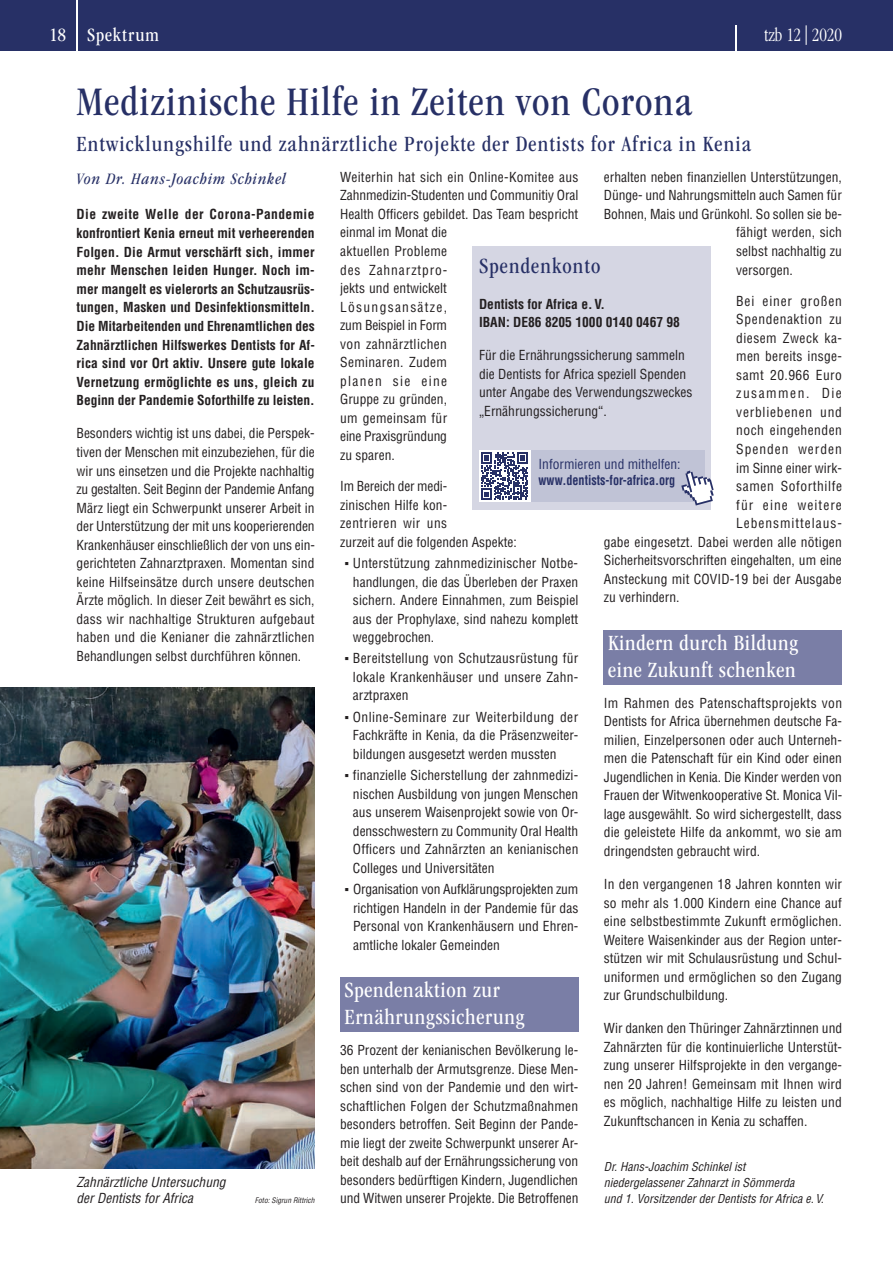
<style>
.page{position:relative;width:893px;height:1263px;background:#fff}
.page>*{position:absolute;margin:0;border:0;box-sizing:border-box;transform-origin:0 0}
.t1{font:condensed 42px "ITC Garamond Std";letter-spacing:.03em;color:#273066}
.t2{font:condensed 22.5px "ITC Garamond Std";letter-spacing:.05em;color:#273066}
.t3{font:condensed 22.5px/27px "ITC Garamond Std";letter-spacing:.03em;color:#fff}
.t4{font:condensed 19.5px "ITC Garamond Std";letter-spacing:.055em;color:#fff}
.t5{font:300 condensed 19.5px "ITC Garamond Std";letter-spacing:-.005em;color:#fff}
.t6{font:italic condensed 16.5px "ITC Garamond Std";letter-spacing:.06em;color:#273066}
.t7{font:condensed 13.5px/18.5px "Helvetica LT Std";color:#231f20;text-align:justify}
.t8{font:700 condensed 13.5px/18.6px "Helvetica LT Std";color:#231f20;text-align:justify}
.t9{font:italic condensed 13.5px/16.5px "Helvetica LT Std";color:#231f20}
.t10{font:condensed 13.5px "Helvetica LT Std";letter-spacing:.045em;color:#231f20}
.t11{font:condensed 13.5px "Helvetica LT Std";letter-spacing:.035em;color:#231f20}
.t12{font:condensed 13.5px "Helvetica LT Std";letter-spacing:.075em;color:#231f20}
.t13{font:700 condensed 13.5px "Helvetica LT Std";color:#273066;scale:.9 1}
.t14{font:condensed 13.5px "Helvetica LT Std";color:#273066}
.t15{font:condensed 13.5px "Helvetica LT Std";letter-spacing:.02em;color:#231f20}
.t16{font:condensed 13.5px "Helvetica LT Std";letter-spacing:.07em;color:#231f20}
.t17{font:condensed 13.5px "Helvetica LT Std";letter-spacing:.055em;color:#231f20}
.t18{font:condensed 13.5px "Helvetica LT Std";letter-spacing:.06em;color:#231f20}
.t19{font:condensed 13.5px "Helvetica LT Std";letter-spacing:.11em;color:#231f20}
.t20{font:italic condensed 12px/16.2px "Helvetica LT Std";color:#231f20}
.t21{font:italic condensed 7.5px "Helvetica LT Std";color:#231f20}
.s1{font-family:"Arial";font-stretch:normal}
</style>
<div class="page">
<div style="left:0;top:0;width:893px;height:51px;background:#273066"></div>
<div style="left:340px;top:977px;width:238px;height:28px;background:#7a7ea6"></div>
<div style="left:340px;top:1004px;width:238px;height:28px;background:#7a7ea6"></div>
<div style="left:604px;top:630px;width:238px;height:28px;background:#7a7ea6"></div>
<div style="left:604px;top:657px;width:238px;height:28px;background:#7a7ea6"></div>
<img style="left:0;top:688px;width:315px;height:481px">
<div style="left:473px;top:247px;width:238px;height:263px;background:#d5d6e3"></div>
<div style="left:530px;top:451px;width:174px;height:51px;background:#c0c3d6"></div>
<svg style="left:681px;top:470px;width:33px;height:35px"></svg>
<div style="left:479px;top:451px;width:51px;height:51px;background:#fff"></div>
<svg style="left:481px;top:452px;width:47px;height:48px"></svg>
<svg style="left:735px;top:26px;width:1px;height:25px"></svg>
<hr style="left:76px;top:0;width:1px;height:55px;background:#fff">
<h3 class="t4" style="left:50px;top:24px;width:18px">18</h3>
<h3 class="t5" style="left:764px;top:24px;width:79px">tzb 12 | 2020</h3>
<h3 class="t4" style="left:87px;top:24px;width:73px">Spektrum</h3>
<h1 class="t1" style="left:77px;top:78px;width:617px">Medizinische Hilfe in Zeiten von Corona</h1>
<h2 class="t2" style="left:77px;top:131px;width:676px">Entwicklungshilfe und zahnärztliche Projekte der Dentists for Africa in Kenia</h2>
<p class="t6" style="left:77px;top:170px;width:211px">Von Dr. Hans-Joachim Schinkel</p>
<p class="t8" style="left:77px;top:205px;width:240px">Die zweite Welle der Corona-Pandemie konfrontiert Kenia erneut mit verheerenden Folgen. Die Armut verschärft sich, immer mehr Menschen leiden Hunger. Noch im&shy;mer mangelt es vielerorts an Schutzausrüs&shy;tungen, Masken und Desinfektionsmitteln.<br>Die Mitarbeitenden und Ehrenamtlichen des Zahnärztlichen Hilfswerkes Dentists for Af&shy;rica sind vor Ort aktiv. Unsere gute lokale Vernetzung ermöglichte es uns, gleich zu Beginn der Pandemie Soforthilfe zu leisten.</p>
<p class="t7" style="left:77px;top:424px;width:240px">Besonders wichtig ist uns dabei, die Perspek&shy;tiven der Menschen mit einzubeziehen, für die wir uns einsetzen und die Projekte nachhaltig zu gestalten. Seit Beginn der Pandemie Anfang März liegt ein Schwerpunkt unserer Arbeit in der Unterstützung der mit uns kooperierenden Krankenhäuser einschließlich der von uns ein&shy;gerichteten Zahnarztpraxen. Momentan sind keine Hilfseinsätze durch unsere deutschen Ärzte möglich. In dieser Zeit bewährt es sich, dass wir nachhaltige Strukturen aufgebaut haben und die Kenianer die zahnärztlichen Behandlungen selbst durchführen können.</p>
<p class="t9" style="left:77px;top:1174px;width:151px">Zahnärztliche Untersuchung der Dentists for Africa</p>
<p class="t21" style="left:255px;top:1196px;width:61px">Foto: Sigrun Rittrich</p>
<p class="t7" style="left:340px;top:168px;width:240px;text-align:left">Weiterhin hat sich ein Online-Komitee aus<br>Zahnmedizin-Studenten und Communitiy Oral<br>Health Officers gebildet. Das Team bespricht einmal im Monat die<br>aktuellen Probleme<br>des Zahnarztpro-<br>jekts und entwickelt<br>Lösungsansätze,<br>zum Beispiel in Form<br>von zahnärztlichen<br>Seminaren. Zudem<br>planen sie eine<br>Gruppe zu gründen,<br>um gemeinsam für<br>eine Praxisgründung<br>zu sparen.</p>
<p class="t7" style="left:340px;top:477px;width:178px;text-align:left">Im Bereich der medi-<br>zinischen Hilfe kon-<br>zentrieren wir uns<br>zurzeit auf die folgenden Aspekte:</p>
<p class="t7" style="left:353px;top:554px;width:227px;text-indent:-9px"><span class="s1">▪</span> Unterstützung zahnmedizinischer Notbe&shy;handlungen, die das Überleben der Praxen sichern. Andere Einnahmen, zum Beispiel aus der Prophylaxe, sind nahezu komplett weggebrochen.</p>
<p class="t7" style="left:353px;top:649px;width:227px;text-indent:-9px"><span class="s1">▪</span> Bereitstellung von Schutzausrüstung für lokale Krankenhäuser und unsere Zahn&shy;arztpraxen</p>
<p class="t7" style="left:353px;top:707px;width:227px;text-indent:-9px"><span class="s1">▪</span> Online-Seminare zur Weiterbildung der Fachkräfte in Kenia, da die Präsenzweiter&shy;bildungen ausgesetzt werden mussten</p>
<p class="t7" style="left:353px;top:766px;width:227px;text-indent:-9px"><span class="s1">▪</span> finanzielle Sicherstellung der zahnmedizi&shy;nischen Ausbildung von jungen Menschen aus unserem Waisenprojekt sowie von Or&shy;densschwestern zu Community Oral Health Officers und Zahnärzten an kenianischen Colleges und Universitäten</p>
<p class="t7" style="left:353px;top:880px;width:227px;text-indent:-9px"><span class="s1">▪</span> Organisation von Aufklärungsprojekten zum richtigen Handeln in der Pandemie für das Personal von Krankenhäusern und Ehren&shy;amtliche lokaler Gemeinden</p>
<h2 class="t3" style="left:344px;top:976px;width:182px">Spendenaktion zur<br>Ernährungssicherung</h2>
<p class="t7" style="left:340px;top:1041px;width:240px">36 Prozent der kenianischen Bevölkerung le&shy;ben unterhalb der Armutsgrenze. Diese Men&shy;schen sind von der Pandemie und den wirt&shy;schaftlichen Folgen der Schutzmaßnahmen besonders betroffen. Seit Beginn der Pande&shy;mie liegt der zweite Schwerpunkt unserer Ar&shy;beit deshalb auf der Ernährungssicherung von besonders bedürftigen Kindern, Jugendlichen und Witwen unserer Projekte. Die Betroffenen</p>
<p class="t7" style="left:604px;top:168px;width:240px">erhalten neben finanziellen Unterstützungen,</p>
<p class="t7" style="left:604px;top:186px;width:239px">Dünge- und Nahrungsmitteln auch Samen für</p>
<p class="t7" style="left:604px;top:205px;width:240px">Bohnen, Mais und Grünkohl. So sollen sie be-</p>
<p class="t7" style="left:736px;top:223px;width:107px">fähigt werden, sich</p>
<p class="t7" style="left:736px;top:242px;width:107px">selbst nachhaltig zu</p>
<p class="t7" style="left:736px;top:260px;width:58px">versorgen.</p>
<p class="t18" style="left:736px;top:292px;width:107px">Bei einer großen</p>
<p class="t10" style="left:736px;top:311px;width:107px">Spendenaktion zu</p>
<p class="t11" style="left:736px;top:329px;width:107px">diesem Zweck ka-</p>
<p class="t15" style="left:736px;top:348px;width:107px">men bereits insge-</p>
<p class="t7" style="left:736px;top:366px;width:107px">samt 20.966 Euro</p>
<p class="t19" style="left:736px;top:385px;width:107px">zusammen. Die</p>
<p class="t17" style="left:736px;top:404px;width:107px">verbliebenen und</p>
<p class="t11" style="left:736px;top:422px;width:107px">noch eingehenden</p>
<p class="t12" style="left:736px;top:441px;width:107px">Spenden werden</p>
<p class="t7" style="left:736px;top:458px;width:107px">im Sinne einer wirk-</p>
<p class="t10" style="left:736px;top:478px;width:107px">samen Soforthilfe</p>
<p class="t12" style="left:736px;top:496px;width:107px">für eine weitere</p>
<p class="t16" style="left:736px;top:515px;width:107px">Lebensmittelaus-</p>
<p class="t7" style="left:604px;top:532px;width:240px">gabe eingesetzt. Dabei werden alle nötigen</p>
<p class="t7" style="left:604px;top:551px;width:240px">Sicherheitsvorschriften eingehalten, um eine</p>
<p class="t7" style="left:604px;top:569px;width:239px">Ansteckung mit COVID-19 bei der Ausgabe</p>
<p class="t7" style="left:604px;top:588px;width:77px">zu verhindern.</p>
<h2 class="t3" style="left:608px;top:629px;width:192px">Kindern durch Bildung eine Zukunft schenken</h2>
<p class="t7" style="left:604px;top:693px;width:240px">Im Rahmen des Patenschaftsprojekts von Dentists for Africa übernehmen deutsche Fa&shy;milien, Einzelpersonen oder auch Unterneh&shy;men die Patenschaft für ein Kind oder einen Jugendlichen in Kenia. Die Kinder werden von Frauen der Witwenkooperative St. Monica Vil&shy;lage ausgewählt. So wird sichergestellt, dass die geleistete Hilfe da ankommt, wo sie am dringendsten gebraucht wird.</p>
<p class="t7" style="left:604px;top:875px;width:240px">In den vergangenen 18 Jahren konnten wir so mehr als 1.000 Kindern eine Chance auf eine selbstbestimmte Zukunft ermöglichen.<br>Weitere Waisenkinder aus der Region unter&shy;stützen wir mit Schulausrüstung und Schul&shy;uniformen und ermöglichen so den Zugang zur Grundschulbildung.</p>
<p class="t7" style="left:604px;top:1019px;width:240px">Wir danken den Thüringer Zahnärztinnen und Zahnärzten für die kontinuierliche Unterstüt&shy;zung unserer Hilfsprojekte in den vergange&shy;nen 20 Jahren! Gemeinsam mit Ihnen wird es möglich, nachhaltige Hilfe zu leisten und Zukunftschancen in Kenia zu schaffen.</p>
<p class="t20" style="left:604px;top:1159px;width:222px">Dr. Hans-Joachim Schinkel ist niedergelassener Zahnarzt in Sömmerda<br>und 1. Vorsitzender der Dentists for Africa e. V.</p>
<h2 class="t2" style="left:479px;top:253px;width:123px">Spendenkonto</h2>
<p class="t8" style="left:479px;top:294px;width:203px">Dentists for Africa e. V.<br>IBAN: DE86 8205 1000 0140 0467 98</p>
<p class="t7" style="left:479px;top:346px;width:215px;text-align:left">Für die Ernährungssicherung sammeln die Dentists for Africa speziell Spenden unter Angabe des Verwendungszweckes „Ernährungssicherung“.</p>
<p class="t14" style="left:539px;top:455px;width:144px">Informieren und mithelfen:</p>
<p class="t13" style="left:539px;top:472px;width:153px">www.dentists-for-africa.org</p>
</div>
